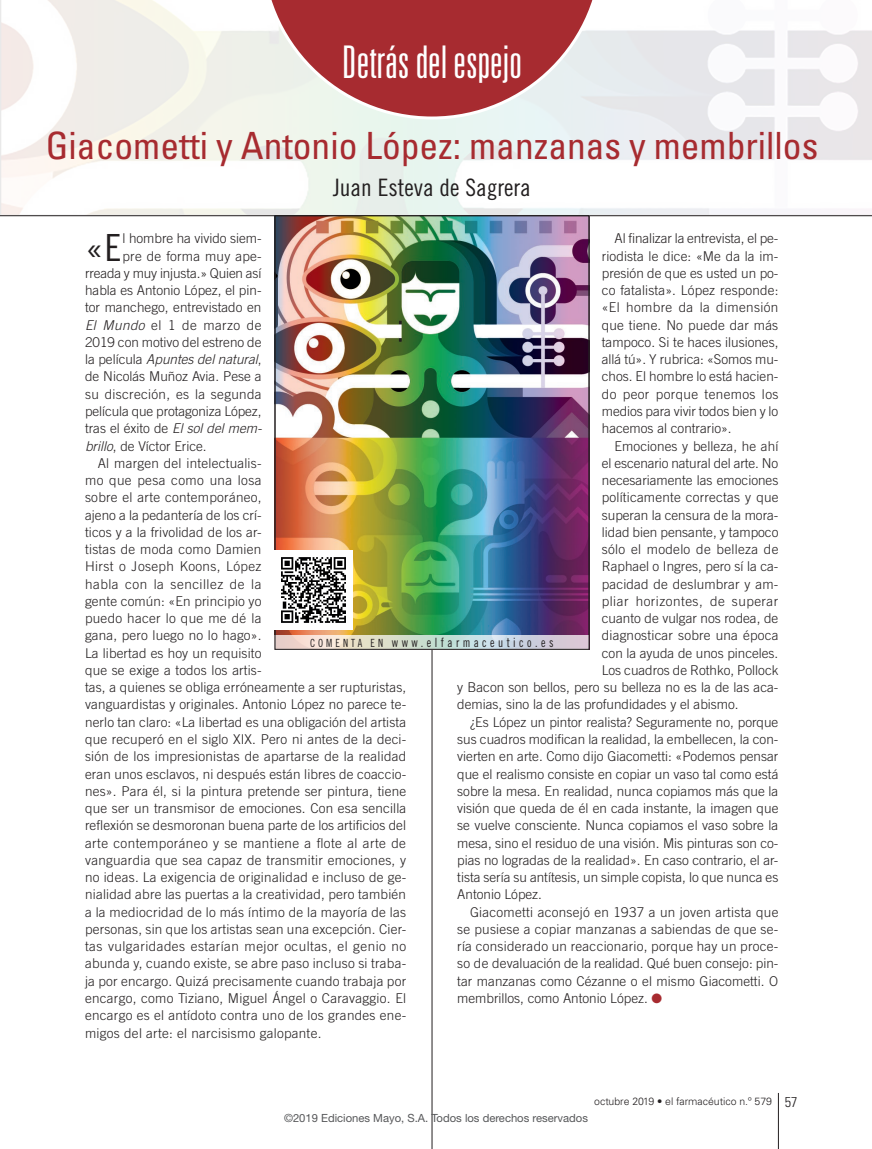
<style>
.page{position:relative;width:872px;height:1149px;background:#fff}
.page>*{position:absolute;margin:0;border:0;box-sizing:border-box;transform-origin:0 0}
.t1{font:300 ultra-condensed 45px "Univers LT Std";color:#fff}
.t2{font:condensed 37.5px "Univers LT Std";color:#a72b30}
.TEXT_GENERAL_capitul{font:37.35px "Trade Gothic LT Std Cn 18";color:#231f20}
.t3{font:24px "Trade Gothic LT Std Cn 18";color:#231f20}
.TEXT_GENERAL{font:300 13.5px/17.2px "Trade Gothic LT Std";letter-spacing:.01em;color:#231f20;text-align:justify}
.TEXT_GENERAL_capitul-2{font:300 13.5px "Trade Gothic LT Std";color:#231f20}
.TEXT_GENERAL_capitul-3{font:italic 300 13.5px "Trade Gothic LT Std";color:#231f20}
.TEXT_GENERAL-2{font:300 13.5px "Trade Gothic LT Std";letter-spacing:.035em;color:#231f20}
.TEXT_GENERAL_capitul-4{font:300 13.5px "Trade Gothic LT Std";letter-spacing:.025em;color:#231f20}
.TEXT_GENERAL_capitul-5{font:300 13.5px "Trade Gothic LT Std";letter-spacing:.03em;color:#231f20}
.t4{font:12.75px "Trade Gothic LT Std Cn 18";letter-spacing:.3em;color:#231f20;scale:.9 1}
.t5{font:11.25px "Helvetica Neue LT Std";color:#57585a}
.t6{font:300 10.5px "Univers LT Std";color:#231f20}
.s1{color:#a72b30}
.s2{font-style:italic}
.s3{font-style:normal}
.s4{font-size:11.25px}
.s5{font-stretch:condensed;font-size:14.25px}
</style>
<div class="page">
<svg style="left:1px;top:0;width:871px;height:215px"></svg>
<svg style="left:0;top:0;width:1px;height:215px"></svg>
<hr style="left:432px;top:648px;width:1px;height:500px;background:#231f20">
<svg style="left:260px;top:0;width:343px;height:119px"></svg>
<hr style="left:778px;top:1092px;width:1px;height:56px;background:#231f20">
<hr style="left:0;top:215px;width:872px;height:1px;background:#231f20">
<img style="left:277px;top:217px;width:310px;height:417px">
<svg style="left:274px;top:634px;width:313px;height:15px"></svg>
<div style="left:275px;top:215px;width:314px;height:434px;border:1px solid #231f20"></div>
<img style="left:275px;top:550px;width:78px;height:79px">
<h1 class="t1" style="left:342px;top:38px;width:181px">Detrás del espejo</h1>
<h2 class="t2" style="left:46px;top:122px;width:774px">Giacometti y Antonio López: manzanas y membrillos</h2>
<h3 class="t3" style="left:333px;top:173px;width:199px">Juan Esteva de Sagrera</h3>
<p class="TEXT_GENERAL" style="left:602px;top:230px;width:178px;text-indent:13px">Al finalizar la entrevista, el pe&shy;riodista le dice: «Me da la im&shy;presión de que es usted un po&shy;co fatalista». López responde: «El hombre da la dimensión que tiene. No puede dar más tampoco. Si te haces ilusiones, allá tú». Y rubrica: «Somos mu&shy;chos. El hombre lo está hacien&shy;do peor porque tenemos los medios para vivir todos bien y lo hacemos al contrario».</p>
<p class="TEXT_GENERAL" style="left:614px;top:437px;width:165px">Emociones y belleza, he ahí</p>
<p class="TEXT_GENERAL" style="left:602px;top:454px;width:178px">el escenario natural del arte. No</p>
<p class="TEXT_GENERAL" style="left:602px;top:471px;width:178px">necesariamente las emociones</p>
<p class="TEXT_GENERAL" style="left:602px;top:488px;width:178px">políticamente correctas y que</p>
<p class="TEXT_GENERAL" style="left:602px;top:506px;width:178px">superan la censura de la mora-</p>
<p class="TEXT_GENERAL" style="left:602px;top:523px;width:178px">lidad bien pensante, y tampoco</p>
<p class="TEXT_GENERAL" style="left:602px;top:540px;width:178px">sólo el modelo de belleza de</p>
<p class="TEXT_GENERAL" style="left:602px;top:557px;width:178px">Raphael o Ingres, pero sí la ca-</p>
<p class="TEXT_GENERAL" style="left:602px;top:575px;width:178px">pacidad de deslumbrar y am-</p>
<p class="TEXT_GENERAL-2" style="left:602px;top:593px;width:178px">pliar horizontes, de superar</p>
<p class="TEXT_GENERAL" style="left:602px;top:609px;width:178px">cuanto de vulgar nos rodea, de</p>
<p class="TEXT_GENERAL" style="left:602px;top:626px;width:178px">diagnosticar sobre una época</p>
<p class="TEXT_GENERAL" style="left:602px;top:644px;width:178px">con la ayuda de unos pinceles.</p>
<p class="TEXT_GENERAL" style="left:602px;top:661px;width:178px">Los cuadros de Rothko, Pollock</p>
<p class="TEXT_GENERAL" style="left:457px;top:678px;width:323px">y Bacon son bellos, pero su belleza no es la de las aca-</p>
<p class="TEXT_GENERAL" style="left:457px;top:695px;width:283px">demias, sino la de las profundidades y el abismo.</p>
<p class="TEXT_GENERAL" style="left:457px;top:713px;width:323px;text-indent:13px">¿Es López un pintor realista? Seguramente no, porque sus cuadros modifican la realidad, la embellecen, la con&shy;vierten en arte. Como dijo Giacometti: «Podemos pensar que el realismo consiste en copiar un vaso tal como está sobre la mesa. En realidad, nunca copiamos más que la visión que queda de él en cada instante, la imagen que se vuelve consciente. Nunca copiamos el vaso sobre la mesa, sino el residuo de una visión. Mis pinturas son co&shy;pias no logradas de la realidad». En caso contrario, el ar&shy;tista sería su antítesis, un simple copista, lo que nunca es Antonio López.</p>
<p class="TEXT_GENERAL" style="left:457px;top:902px;width:323px;text-indent:13px">Giacometti aconsejó en 1937 a un joven artista que se pusiese a copiar manzanas a sabiendas de que se&shy;ría considerado un reaccionario, porque hay un proce&shy;so de devaluación de la realidad. Qué buen consejo: pin&shy;tar manzanas como Cézanne o el mismo Giacometti. O membrillos, como Antonio López. <span class="s1">●</span></p>
<p class="TEXT_GENERAL_capitul" style="left:85px;top:225px;width:38px">«E</p>
<p class="TEXT_GENERAL_capitul-2" style="left:123px;top:230px;width:140px">l hombre ha vivido siem-</p>
<p class="TEXT_GENERAL_capitul-2" style="left:123px;top:248px;width:140px">pre de forma muy ape-</p>
<p class="TEXT_GENERAL_capitul-2" style="left:85px;top:265px;width:178px">rreada y muy injusta.» Quien así</p>
<p class="TEXT_GENERAL_capitul-2" style="left:85px;top:282px;width:178px">habla es Antonio López, el pin-</p>
<p class="TEXT_GENERAL_capitul-2" style="left:85px;top:299px;width:178px">tor manchego, entrevistado en</p>
<p class="TEXT_GENERAL_capitul-5" style="left:85px;top:317px;width:178px"><span class="s2">El Mundo</span> el 1 de marzo de</p>
<p class="TEXT_GENERAL_capitul-2" style="left:85px;top:334px;width:178px">2019 con motivo del estreno de</p>
<p class="TEXT_GENERAL_capitul-3" style="left:85px;top:351px;width:178px"><span class="s3">la película</span> Apuntes del natural<span class="s3">,</span></p>
<p class="TEXT_GENERAL_capitul-2" style="left:85px;top:368px;width:178px">de Nicolás Muñoz Avia. Pese a</p>
<p class="TEXT_GENERAL_capitul-4" style="left:85px;top:386px;width:178px">su discreción, es la segunda</p>
<p class="TEXT_GENERAL_capitul-2" style="left:85px;top:403px;width:178px">película que protagoniza López,</p>
<p class="TEXT_GENERAL_capitul-2" style="left:85px;top:420px;width:178px">tras el éxito de <span class="s2">El sol del mem-</span></p>
<p class="TEXT_GENERAL_capitul-2" style="left:85px;top:437px;width:123px"><span class="s2">brillo</span>, de Víctor Erice.</p>
<p class="TEXT_GENERAL" style="left:85px;top:454px;width:323px;text-align:left;text-indent:13px">Al margen del intelectualis-<br>mo que pesa como una losa<br>sobre el arte contemporáneo,<br>ajeno a la pedantería de los crí-<br>ticos y a la frivolidad de los ar-<br>tistas de moda como Damien<br>Hirst o Joseph Koons, López<br>habla con la sencillez de la<br>gente común: «En principio yo<br>puedo hacer lo que me dé la<br>gana, pero luego no lo hago».<br>La libertad es hoy un requisito<br>que se exige a todos los artis-<br>tas, a quienes se obliga erróneamente a ser rupturistas, vanguardistas y originales. Antonio López no parece te&shy;nerlo tan claro: «La libertad es una obligación del artista que recuperó en el siglo XIX. Pero ni antes de la deci&shy;sión de los impresionistas de apartarse de la realidad eran unos esclavos, ni después están libres de coaccio&shy;nes». Para él, si la pintura pretende ser pintura, tiene que ser un transmisor de emociones. Con esa sencilla reflexión se desmoronan buena parte de los artificios del arte contemporáneo y se mantiene a flote al arte de vanguardia que sea capaz de transmitir emociones, y no ideas. La exigencia de originalidad e incluso de ge&shy;nialidad abre las puertas a la creatividad, pero también a la mediocridad de lo más íntimo de la mayoría de las personas, sin que los artistas sean una excepción. Cier&shy;tas vulgaridades estarían mejor ocultas, el genio no abunda y, cuando existe, se abre paso incluso si traba&shy;ja por encargo. Quizá precisamente cuando trabaja por encargo, como Tiziano, Miguel Ángel o Caravaggio. El encargo es el antídoto contra uno de los grandes ene&shy;migos del arte: el narcisismo galopante.</p>
<p class="t4" style="left:310px;top:634px;width:272px"><span class="s4">COMENTA EN</span> www.elfarmaceutico.es</p>
<p class="t6" style="left:594px;top:1094px;width:205px">octubre 2019 • el farmacéutico n.º 579 <span class="s5">57</span></p>
<p class="t5" style="left:284px;top:1111px;width:305px">©2019 Ediciones Mayo, S.A. Todos los derechos reservados</p>
</div>
